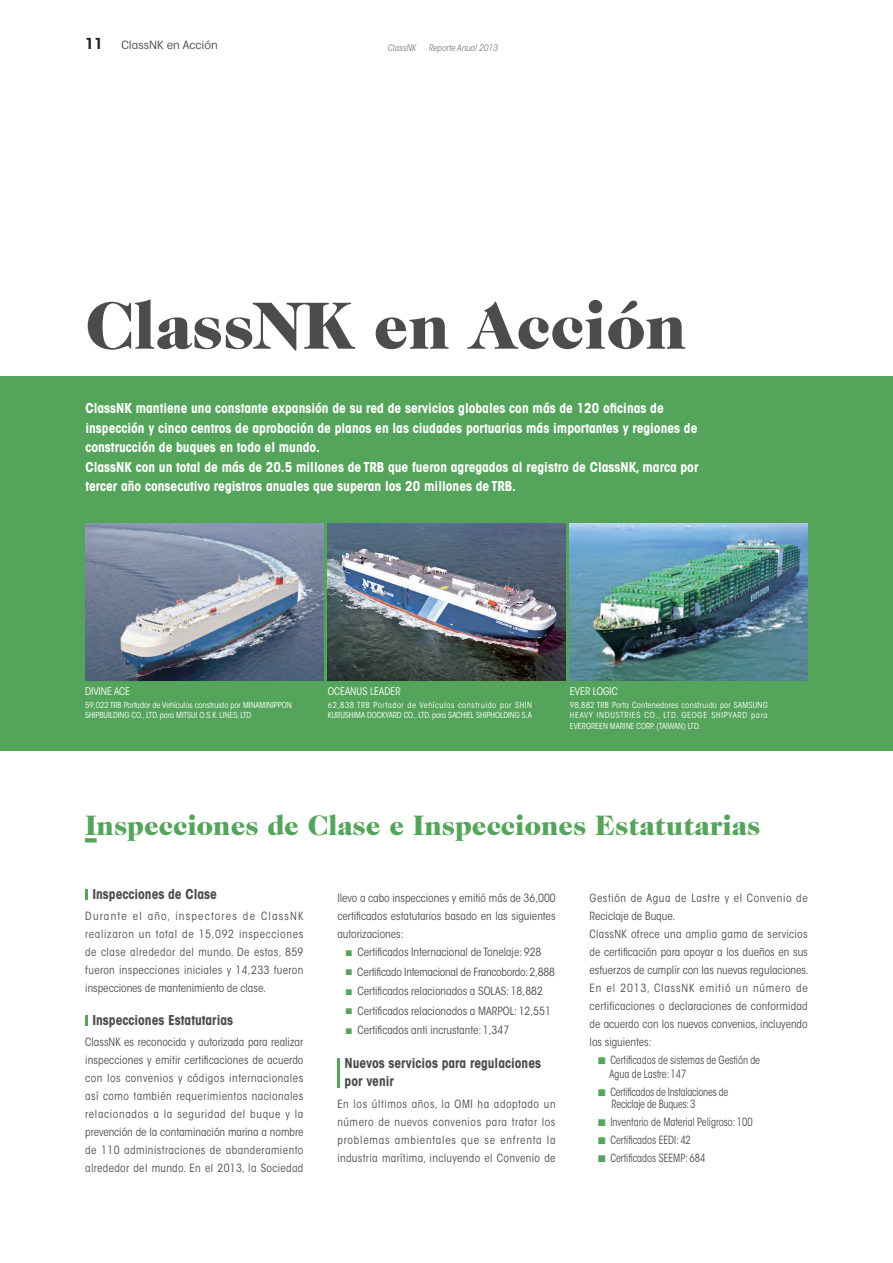
<style>
.page{position:relative;width:893px;height:1263px;background:#fff}
.page>*{position:absolute;margin:0;border:0;box-sizing:border-box;transform-origin:0 0}
.t1{font:900 67.5px "Caslon 224 Std";color:#4b4c4d}
.t2{font:900 28.5px "Caslon 224 Std";color:#55a45b}
.t3{font:700 condensed 13.5px/19.5px "ITC Avant Garde Std";color:#fff}
.t4{font:700 condensed 13.5px/18px "ITC Avant Garde Std";color:#4b4c4d}
.t5{font:condensed 11.25px/18px "ITC Avant Garde Std";color:#4b4c4d;text-align:justify}
.t6{font:condensed 11.25px/13px "ITC Avant Garde Std";color:#4b4c4d;scale:.9 1}
.t7{font:condensed 11.25px/12.8px "ITC Avant Garde Std";letter-spacing:-.02em;color:#4b4c4d;scale:.9 1}
.t8{font:condensed 11.25px "ITC Avant Garde Std";letter-spacing:-.02em;color:#4b4c4d}
.t9{font:condensed 11.25px "ITC Avant Garde Std";color:#4b4c4d;scale:1.2 1}
.t10{font:condensed 10.5px "ITC Avant Garde Std";color:#fff}
.t11{font:italic condensed 9px "ITC Avant Garde Std";color:#808285}
.t12{font:condensed 8.25px/10.5px "ITC Avant Garde Std";color:#fff}
.s1{font-weight:600;font-stretch:normal;font-size:15px;color:#231f20}
.s2{color:#55a45b}
</style>
<div class="page">
<div style="left:0;top:377px;width:893px;height:374px;background:#55a45b"></div>
<img style="left:86px;top:523px;width:237px;height:157px">
<img style="left:328px;top:523px;width:237px;height:157px">
<img style="left:570px;top:523px;width:237px;height:157px">
<svg style="left:85px;top:838px;width:12px;height:4px"></svg>
<svg style="left:85px;top:889px;width:3px;height:11px"></svg>
<svg style="left:85px;top:1015px;width:3px;height:11px"></svg>
<hr style="left:337px;top:1057px;width:3px;height:30px;background:#55a45b">
<p class="t9" style="left:85px;top:39px;width:112px"><span class="s1">11</span> ClassNK en Acción</p>
<p class="t11" style="left:388px;top:42px;width:30px">ClassNK</p>
<p class="t11" style="left:428px;top:42px;width:71px">Reporte Anual 2013</p>
<h1 class="t1" style="left:85px;top:286px;width:603px">ClassNK en Acción</h1>
<p class="t3" style="left:85px;top:398px;width:614px">ClassNK mantiene una constante expansión de su red de servicios globales con más de 120 oficinas de inspección y cinco centros de aprobación de planos en las ciudades portuarias más importantes y regiones de construcción de buques en todo el mundo.<br>ClassNK con un total de más de 20.5 millones de TRB que fueron agregados al registro de ClassNK, marca por tercer año consecutivo registros anuales que superan los 20 millones de TRB.</p>
<p class="t10" style="left:85px;top:685px;width:46px">DIVINE ACE</p>
<p class="t10" style="left:328px;top:685px;width:74px">OCEANUS LEADER</p>
<p class="t10" style="left:570px;top:685px;width:49px">EVER LOGIC</p>
<p class="t12" style="left:85px;top:699px;width:208px">59,022 TRB Portador de Vehículos construido por MINAMINIPPON<br>SHIPBUILDING CO., LTD. para MITSUI O.S.K. LINES, LTD</p>
<p class="t12" style="left:328px;top:699px;width:206px">62,838 TRB Portador de Vehículos construido por SHIN<br>KURUSHIMA DOCKYARD CO., LTD. para SACHIEL SHIPHOLDING S.A</p>
<p class="t12" style="left:570px;top:699px;width:199px;text-align:justify">98,882 TRB Porta Contenedores construido por SAMSUNG HEAVY INDUSTRIES CO., LTD. GEOGE SHIPYARD para EVERGREEN MARINE CORP. (TAIWAN) LTD.</p>
<h2 class="t2" style="left:85px;top:809px;width:677px">Inspecciones de Clase e Inspecciones Estatutarias</h2>
<p class="t4" style="left:92px;top:885px;width:126px">Inspecciones de Clase</p>
<p class="t5" style="left:85px;top:907px;width:220px">Durante el año, inspectores de ClassNK realizaron un total de 15,092 inspecciones de clase alrededor del mundo. De estas, 859 fueron inspecciones iniciales y 14,233 fueron inspecciones de mantenimiento de clase.</p>
<p class="t4" style="left:92px;top:1011px;width:142px">Inspecciones Estatutarias</p>
<p class="t5" style="left:85px;top:1033px;width:220px">ClassNK es reconocida y autorizada para realizar inspecciones y emitir certificaciones de acuerdo con los convenios y códigos internacionales así como también requerimientos nacionales relacionados a la seguridad del buque y la prevención de la contaminación marina a nombre de 110 administraciones de abanderamiento alrededor del mundo. En el 2013, la Sociedad</p>
<p class="t5" style="left:337px;top:889px;width:220px">llevo a cabo inspecciones y emitió más de 36,000 certificados estatutarios basado en las siguientes autorizaciones:</p>
<p class="t5" style="left:346px;top:943px;width:197px"><span class="s2">■</span> Certificados Internacional de Tonelaje: 928</p>
<p class="t8" style="left:346px;top:965px;width:211px"><span class="s2">■</span> Certificado Internacional de Francobordo: 2,888</p>
<p class="t5" style="left:346px;top:982px;width:198px"><span class="s2">■</span> Certificados relacionados a SOLAS: 18,882</p>
<p class="t5" style="left:346px;top:1002px;width:206px"><span class="s2">■</span> Certificados relacionados a MARPOL: 12,551</p>
<p class="t5" style="left:346px;top:1021px;width:165px"><span class="s2">■</span> Certificados anti incrustante: 1,347</p>
<p class="t4" style="left:345px;top:1053px;width:198px">Nuevos servicios para regulaciones por venir</p>
<p class="t5" style="left:337px;top:1095px;width:220px">En los últimos años, la OMI ha adoptado un número de nuevos convenios para tratar los problemas ambientales que se enfrenta la industria marítima, incluyendo el Convenio de</p>
<p class="t5" style="left:590px;top:889px;width:221px;text-align:left">Gestión de Agua de Lastre y el Convenio de Reciclaje de Buque.<br>ClassNK ofrece una amplia gama de servicios de certificación para apoyar a los dueños en sus esfuerzos de cumplir con las nuevas regulaciones.<br>En el 2013, ClassNK emitió un número de certificaciones o declaraciones de conformidad de acuerdo con los nuevos convenios, incluyendo los siguientes:</p>
<p class="t6" style="left:610px;top:1054px;width:169px;text-indent:-12px"><span class="s2">■</span> Certificados de sistemas de Gestión de<br>Agua de Lastre: 147</p>
<p class="t7" style="left:611px;top:1085px;width:131px;text-indent:-13px"><span class="s2">■</span> Certificados de Instalaciones de<br>Reciclaje de Buques: 3</p>
<p class="t6" style="left:598px;top:1116px;width:173px"><span class="s2">■</span> Inventario de Material Peligroso: 100</p>
<p class="t6" style="left:598px;top:1134px;width:105px"><span class="s2">■</span> Certificados EEDI: 42</p>
<p class="t6" style="left:598px;top:1152px;width:121px"><span class="s2">■</span> Certificados SEEMP: 684</p>
</div>
